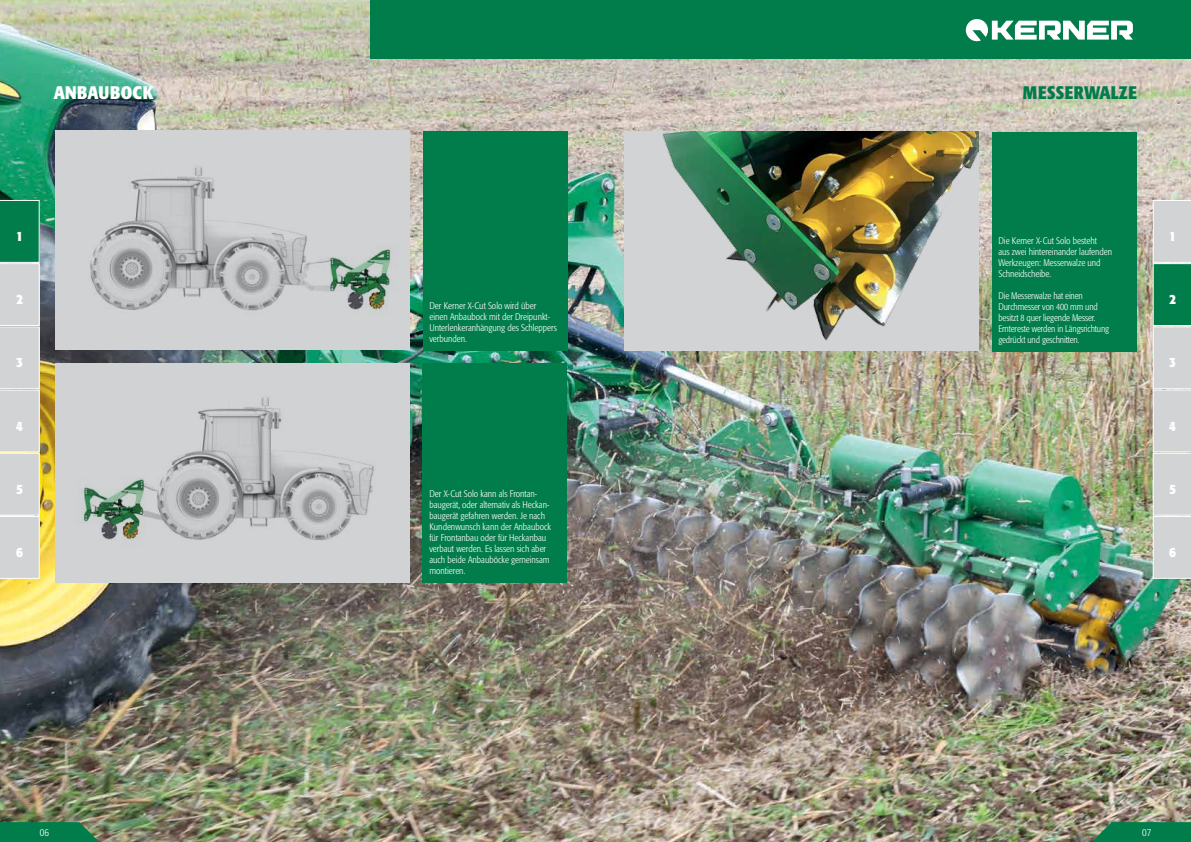
<style>
.page{position:relative;width:1191px;height:842px;background:#fff}
.page>*{position:absolute;margin:0;border:0;box-sizing:border-box;transform-origin:0 0}
.t1{font:700 condensed 18px "Formata";color:#007d4b}
.t2{font:700 condensed 18px "Formata";letter-spacing:.01em;color:#fff}
.t3{font:700 condensed 14px "Formata";color:#fff}
.t4{font:300 condensed 10.5px "Formata";color:#fff}
.t5{font:300 condensed 9.5px/11px "Formata";color:#fff}
</style>
<div class="page">
<img style="left:0;top:0;width:1191px;height:842px">
<svg style="left:0;top:822px;width:99px;height:20px;background:#0e7e4e"></svg>
<svg style="left:1091px;top:822px;width:100px;height:20px;background:#117f50"></svg>
<div style="left:371px;top:0;width:820px;height:58px;background:#007d4b"></div>
<svg style="left:0;top:200px;width:40px;height:379px;background:#b2c7c0"></svg>
<svg style="left:1152px;top:200px;width:39px;height:379px;background:#b2c5bd"></svg>
<svg style="left:965px;top:19px;width:167px;height:22px"></svg>
<img style="left:624px;top:131px;width:354px;height:219px">
<div style="left:992px;top:132px;width:145px;height:220px;background:#007d4b"></div>
<div style="left:423px;top:132px;width:145px;height:219px;background:#007d4b"></div>
<div style="left:422px;top:363px;width:145px;height:220px;background:#007d4b"></div>
<img style="left:55px;top:363px;width:355px;height:220px">
<img style="left:55px;top:131px;width:355px;height:219px">
<h1 class="t2" style="left:54px;top:82px;width:90px">AN BAUBOCK</h1>
<h1 class="t1" style="left:1023px;top:82px;width:11px">MESSE</h1>
<h1 class="t1" style="left:1074px;top:82px;width:23px">RWAL</h1>
<h1 class="t1" style="left:1119px;top:82px;width:19px">ZE</h1>
<h2 class="t3" style="left:16px;top:227px;width:8px">1</h2>
<h2 class="t3" style="left:16px;top:291px;width:8px">2</h2>
<p class="t5" style="left:429px;top:301px;width:129px">Der Kerner X-Cut Solo wird über einen Anbaubock mit der Dreipunkt-<br>Unterlenkeranhängung des Schleppers verbunden.</p>
<p class="t5" style="left:998px;top:236px;width:115px">Die Kerner X-Cut Solo besteht<br>aus zwei hintereinander laufenden<br>Werkzeugen: Messerwalze und<br>Schneidscheibe.</p>
<p class="t5" style="left:998px;top:291px;width:112px">Die Messerwalze hat einen<br>Durchmesser von 400 mm und besitzt 8 quer liegende Messer.<br>Erntereste werden in Längsrichtung gedrückt und geschnitten.</p>
<h2 class="t3" style="left:1169px;top:227px;width:8px">1</h2>
<h2 class="t3" style="left:1169px;top:291px;width:8px">2</h2>
<h2 class="t3" style="left:16px;top:354px;width:8px">3</h2>
<h2 class="t3" style="left:1169px;top:354px;width:8px">3</h2>
<h2 class="t3" style="left:16px;top:417px;width:8px">4</h2>
<h2 class="t3" style="left:1169px;top:417px;width:8px">4</h2>
<h2 class="t3" style="left:16px;top:480px;width:8px">5</h2>
<h2 class="t3" style="left:16px;top:543px;width:8px">6</h2>
<p class="t5" style="left:429px;top:488px;width:123px">Der X-Cut Solo kann als Frontan&shy;baugerät, oder alternativ als Heckan&shy;baugerät gefahren werden. Je nach<br>Kundenwunsch kann der Anbaubock für Frontanbau oder für Heckanbau verbaut werden. Es lassen sich aber auch beide Anbauböcke gemeinsam montieren.</p>
<h2 class="t3" style="left:1169px;top:480px;width:8px">5</h2>
<h2 class="t3" style="left:1169px;top:543px;width:8px">6</h2>
<p class="t4" style="left:40px;top:826px;width:11px">06</p>
<p class="t4" style="left:1142px;top:826px;width:10px">07</p>
</div>
